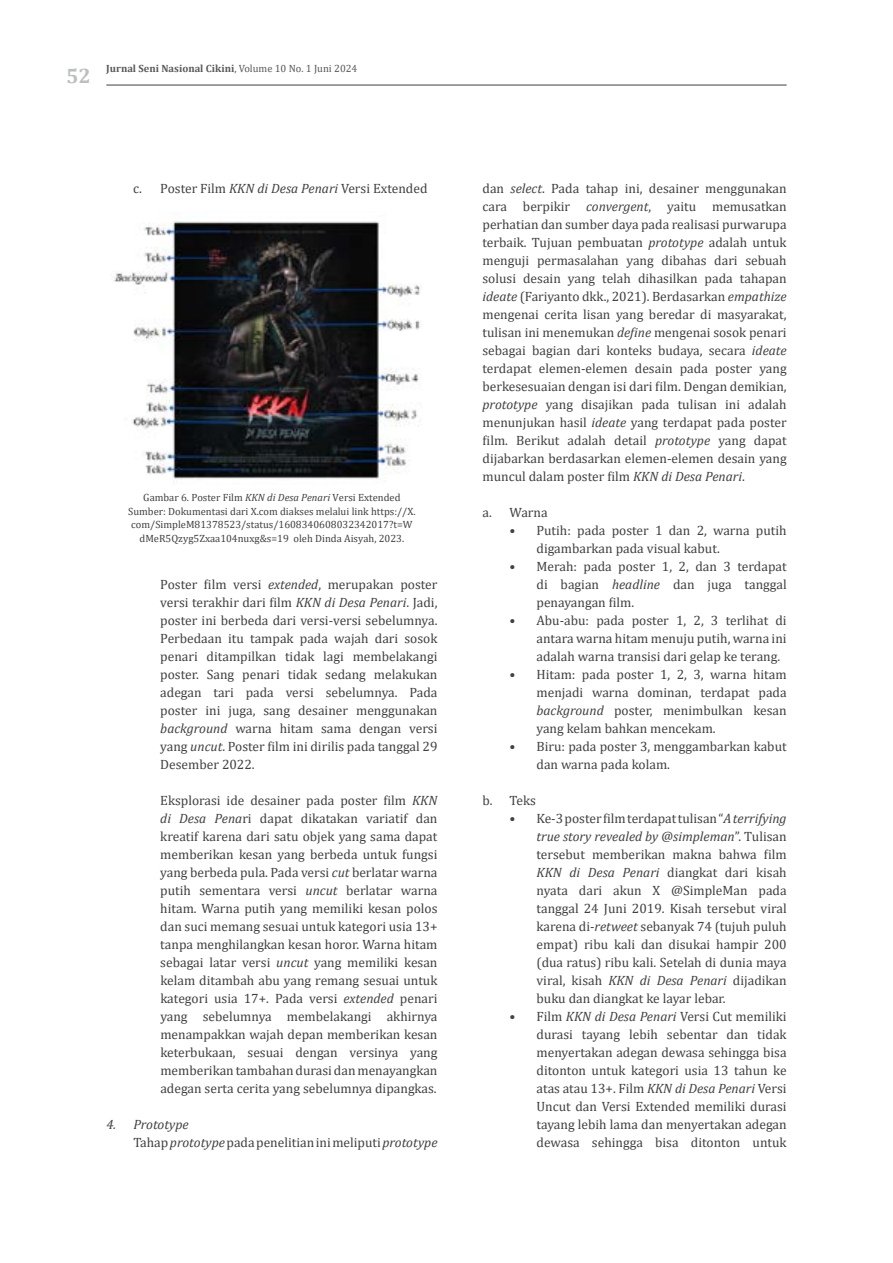
<style>
.page{position:relative;width:893px;height:1263px;background:#fff}
.page>*{position:absolute;margin:0;border:0;box-sizing:border-box;transform-origin:0 0}
.t1{font:700 21px "Cambria";color:#bcbec0}
.t2{font:13.5px/18px "Cambria";color:#414042;text-align:justify}
.t3{font:10.5px/13.5px "Cambria";color:#414042;text-align:center}
.t4{font:700 10.5px "Cambria";color:#58595b}
.s1{font-weight:400}
.s2{font-style:italic}
</style>
<div class="page">
<img style="left:114px;top:221px;width:308px;height:261px">
<hr style="left:106px;top:85px;width:681px;height:1px;background:#414042">
<h1 class="t1" style="left:66px;top:61px;width:26px">52</h1>
<p class="t4" style="left:106px;top:61px;width:253px">Jurnal Seni Nasional Cikini<span class="s1">, Volume 10 No. 1 Juni 2024</span></p>
<p class="t2" style="left:133px;top:179px;width:296px">c. Poster Film <span class="s2">KKN di Desa Penari</span> Versi Extended</p>
<p class="t3" style="left:128px;top:491px;width:289px">Gambar 6. Poster Film <span class="s2">KKN di Desa Penari</span> Versi Extended Sumber: Dokumentasi dari X.com diakses melalui link https://X. com/SimpleM81378523/status/1608340608032342017?t=W dMeR5Qzyg5Zxaa104nuxg&amp;s=19 oleh Dinda Aisyah, 2023.</p>
<p class="t2" style="left:160px;top:575px;width:279px">Poster film versi <span class="s2">extended</span>, merupakan poster versi terakhir dari film <span class="s2">KKN di Desa Penari</span>. Jadi, poster ini berbeda dari versi-versi sebelumnya.<br>Perbedaan itu tampak pada wajah dari sosok penari ditampilkan tidak lagi membelakangi poster. Sang penari tidak sedang melakukan adegan tari pada versi sebelumnya. Pada poster ini juga, sang desainer menggunakan <span class="s2">background</span> warna hitam sama dengan versi yang <span class="s2">uncut</span>. Poster film ini dirilis pada tanggal 29<br>Desember 2022.</p>
<p class="t2" style="left:160px;top:791px;width:279px">Eksplorasi ide desainer pada poster film <span class="s2">KKN di Desa Pena</span>ri dapat dikatakan variatif dan kreatif karena dari satu objek yang sama dapat memberikan kesan yang berbeda untuk fungsi yang berbeda pula. Pada versi <span class="s2">cut</span> berlatar warna putih sementara versi <span class="s2">uncut</span> berlatar warna hitam. Warna putih yang memiliki kesan polos dan suci memang sesuai untuk kategori usia 13+ tanpa menghilangkan kesan horor. Warna hitam sebagai latar versi <span class="s2">uncut</span> yang memiliki kesan kelam ditambah abu yang remang sesuai untuk kategori usia 17+. Pada versi <span class="s2">extended</span> penari yang sebelumnya membelakangi akhirnya menampakkan wajah depan memberikan kesan keterbukaan, sesuai dengan versinya yang memberikan tambahan durasi dan menayangkan adegan serta cerita yang sebelumnya dipangkas.</p>
<p class="t2" style="left:133px;top:1115px;width:306px;text-indent:-27px"><span class="s2">4. Prototype<br></span>Tahap <span class="s2">prototype</span> pada penelitian ini meliputi <span class="s2">prototype</span></p>
<p class="t2" style="left:482px;top:179px;width:306px">dan <span class="s2">select</span>. Pada tahap ini, desainer menggunakan cara berpikir <span class="s2">convergent</span>, yaitu memusatkan perhatian dan sumber daya pada realisasi purwarupa terbaik. Tujuan pembuatan <span class="s2">prototype</span> adalah untuk menguji permasalahan yang dibahas dari sebuah solusi desain yang telah dihasilkan pada tahapan <span class="s2">ideate</span> (Fariyanto dkk., 2021). Berdasarkan <span class="s2">empathize </span>mengenai cerita lisan yang beredar di masyarakat, tulisan ini menemukan <span class="s2">define</span> mengenai sosok penari sebagai bagian dari konteks budaya, secara <span class="s2">ideate </span>terdapat elemen-elemen desain pada poster yang berkesesuaian dengan isi dari film. Dengan demikian, <span class="s2">prototype</span> yang disajikan pada tulisan ini adalah menunjukan hasil <span class="s2">ideate</span> yang terdapat pada poster film. Berikut adalah detail <span class="s2">prototype</span> yang dapat dijabarkan berdasarkan elemen-elemen desain yang muncul dalam poster film <span class="s2">KKN di Desa Penari</span>.</p>
<p class="t2" style="left:482px;top:503px;width:67px">a. Warna</p>
<p class="t2" style="left:536px;top:521px;width:252px;text-indent:-27px">• Putih: pada poster 1 dan 2, warna putih digambarkan pada visual kabut.</p>
<p class="t2" style="left:536px;top:557px;width:252px;text-indent:-27px">• Merah: pada poster 1, 2, dan 3 terdapat di bagian <span class="s2">headline</span> dan juga tanggal penayangan film.</p>
<p class="t2" style="left:536px;top:611px;width:252px;text-indent:-27px">• Abu-abu: pada poster 1, 2, 3 terlihat di antara warna hitam menuju putih, warna ini adalah warna transisi dari gelap ke terang.</p>
<p class="t2" style="left:536px;top:665px;width:252px;text-indent:-27px">• Hitam: pada poster 1, 2, 3, warna hitam menjadi warna dominan, terdapat pada <span class="s2">background</span> poster, menimbulkan kesan yang kelam bahkan mencekam.</p>
<p class="t2" style="left:536px;top:737px;width:252px;text-indent:-27px">• Biru: pada poster 3, menggambarkan kabut dan warna pada kolam.</p>
<p class="t2" style="left:482px;top:791px;width:55px">b. Teks</p>
<p class="t2" style="left:536px;top:809px;width:252px;text-indent:-27px">• Ke-3 poster film terdapat tulisan “<span class="s2">A terrifying true story revealed by @simpleman</span>”. Tulisan tersebut memberikan makna bahwa film <span class="s2">KKN di Desa Penari</span> diangkat dari kisah nyata dari akun X @SimpleMan pada tanggal 24 Juni 2019. Kisah tersebut viral karena di-<span class="s2">retweet</span> sebanyak 74 (tujuh puluh empat) ribu kali dan disukai hampir 200 (dua ratus) ribu kali. Setelah di dunia maya viral, kisah <span class="s2">KKN di Desa Penari</span> dijadikan buku dan diangkat ke layar lebar.</p>
<p class="t2" style="left:536px;top:1007px;width:252px;text-indent:-27px">• Film <span class="s2">KKN di Desa Penari</span> Versi Cut memiliki durasi tayang lebih sebentar dan tidak menyertakan adegan dewasa sehingga bisa ditonton untuk kategori usia 13 tahun ke atas atau 13+. Film <span class="s2">KKN di Desa Penari</span> Versi Uncut dan Versi Extended memiliki durasi tayang lebih lama dan menyertakan adegan dewasa sehingga bisa ditonton untuk</p>
</div>
